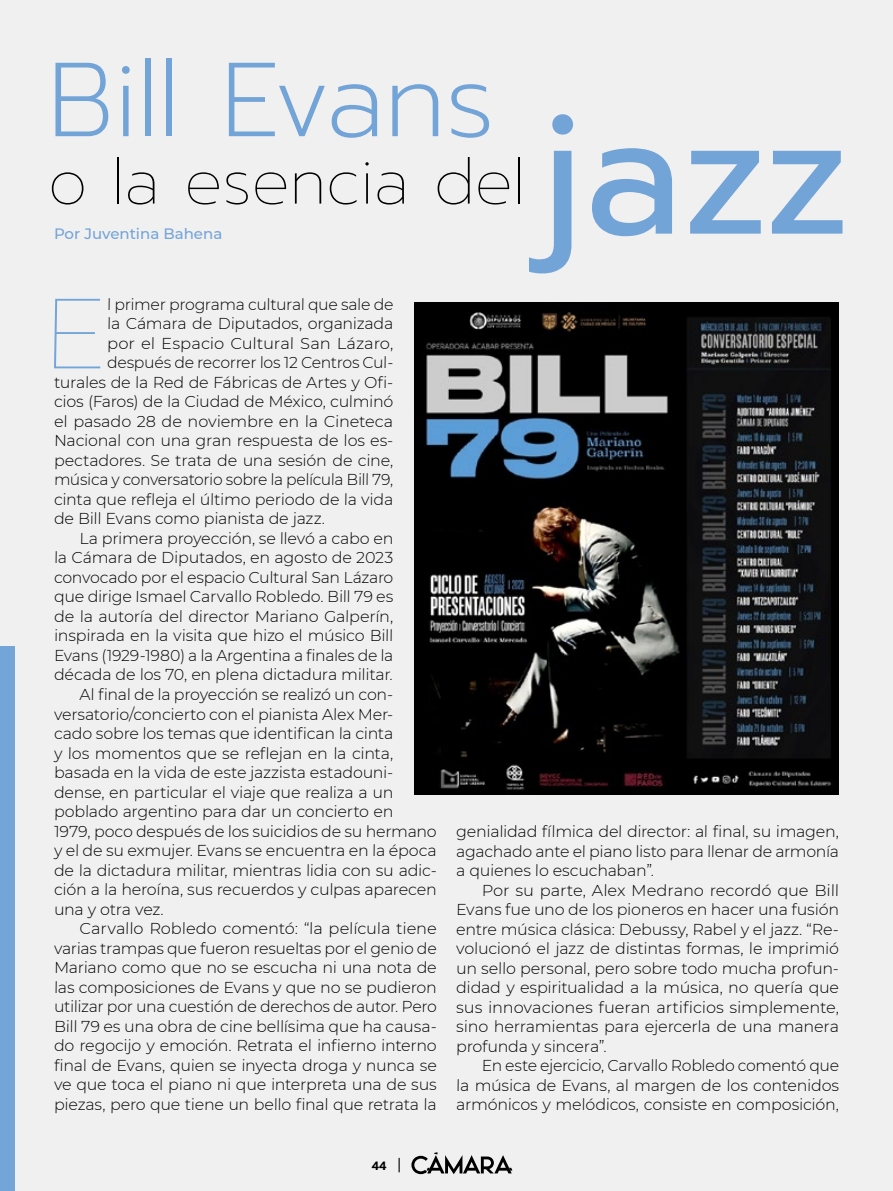
<style>
.page{position:relative;width:893px;height:1191px;background:#f1f0f0}
.page>*{position:absolute;margin:0;border:0;box-sizing:border-box;transform-origin:0 0}
.t1{font:172.5px "Prompt";color:#73a4d8}
.t2{font:200 105px "Prompt";color:#73a4d8}
.t3{font:100 99.3px "Montserrat";color:#74a5d9}
.t4{font:100 63px "Prompt";color:#000}
.t5{font:300 15.75px/19.5px "Montserrat";color:#000;text-align:justify}
.t6{font:500 15px "Montserrat";color:#73a4d8}
.t7{font:600 12px "Prompt";color:#000}
</style>
<div class="page">
<img style="left:415px;top:302px;width:424px;height:493px">
<div style="left:0;top:646px;width:14px;height:545px;background:#74a5d9"></div>
<svg style="left:399px;top:1157px;width:1px;height:15px"></svg>
<svg style="left:411px;top:1152px;width:101px;height:22px"></svg>
<h2 class="t2" style="left:48px;top:27px;width:449px">Bill Evans</h2>
<h3 class="t4" style="left:48px;top:139px;width:478px">o la esencia del</h3>
<p class="t6" style="left:54px;top:223px;width:170px">Por Juventina Bahena</p>
<h1 class="t1" style="left:541px;top:51px;width:311px">jazz</h1>
<h3 class="t3" style="left:41px;top:267px;width:70px">E</h3>
<p class="t5" style="left:107px;top:294px;width:288px">l primer programa cultural que sale de</p>
<p class="t5" style="left:107px;top:313px;width:288px">la Cámara de Diputados, organizada</p>
<p class="t5" style="left:107px;top:333px;width:288px">por el Espacio Cultural San Lázaro,</p>
<p class="t5" style="left:107px;top:352px;width:288px">después de recorrer los 12 Centros Cul-</p>
<p class="t5" style="left:54px;top:372px;width:341px">turales de la Red de Fábricas de Artes y Ofi-</p>
<p class="t5" style="left:54px;top:391px;width:341px">cios (Faros) de la Ciudad de México, culminó</p>
<p class="t5" style="left:54px;top:411px;width:341px">el pasado 28 de noviembre en la Cineteca</p>
<p class="t5" style="left:54px;top:430px;width:341px">Nacional con una gran respuesta de los es-</p>
<p class="t5" style="left:54px;top:450px;width:341px">pectadores. Se trata de una sesión de cine,</p>
<p class="t5" style="left:54px;top:469px;width:341px">música y conversatorio sobre la película Bill 79,</p>
<p class="t5" style="left:54px;top:489px;width:341px">cinta que refleja el último periodo de la vida</p>
<p class="t5" style="left:54px;top:508px;width:273px">de Bill Evans como pianista de jazz.</p>
<p class="t5" style="left:80px;top:528px;width:316px">La primera proyección, se llevó a cabo en</p>
<p class="t5" style="left:54px;top:547px;width:341px">la Cámara de Diputados, en agosto de 2023</p>
<p class="t5" style="left:54px;top:567px;width:341px">convocado por el espacio Cultural San Lázaro</p>
<p class="t5" style="left:54px;top:586px;width:341px">que dirige Ismael Carvallo Robledo. Bill 79 es</p>
<p class="t5" style="left:54px;top:606px;width:341px">de la autoría del director Mariano Galperín,</p>
<p class="t5" style="left:54px;top:625px;width:341px">inspirada en la visita que hizo el músico Bill</p>
<p class="t5" style="left:54px;top:645px;width:341px">Evans (1929-1980) a la Argentina a finales de la</p>
<p class="t5" style="left:54px;top:664px;width:341px">década de los 70, en plena dictadura militar.</p>
<p class="t5" style="left:80px;top:684px;width:316px">Al final de la proyección se realizó un con-</p>
<p class="t5" style="left:54px;top:703px;width:341px">versatorio/concierto con el pianista Alex Mer-</p>
<p class="t5" style="left:54px;top:723px;width:341px">cado sobre los temas que identifican la cinta</p>
<p class="t5" style="left:54px;top:742px;width:341px">y los momentos que se reflejan en la cinta,</p>
<p class="t5" style="left:54px;top:762px;width:341px">basada en la vida de este jazzista estadouni-</p>
<p class="t5" style="left:54px;top:781px;width:341px">dense, en particular el viaje que realiza a un</p>
<p class="t5" style="left:54px;top:801px;width:341px">poblado argentino para dar un concierto en</p>
<p class="t5" style="left:54px;top:820px;width:385px">1979, poco después de los suicidios de su hermano</p>
<p class="t5" style="left:54px;top:840px;width:384px">y el de su exmujer. Evans se encuentra en la época</p>
<p class="t5" style="left:54px;top:859px;width:385px">de la dictadura militar, mientras lidia con su adic-</p>
<p class="t5" style="left:54px;top:879px;width:385px">ción a la heroína, sus recuerdos y culpas aparecen</p>
<p class="t5" style="left:54px;top:898px;width:112px">una y otra vez.</p>
<p class="t5" style="left:80px;top:918px;width:359px">Carvallo Robledo comentó: “la película tiene</p>
<p class="t5" style="left:54px;top:937px;width:384px">varias trampas que fueron resueltas por el genio de</p>
<p class="t5" style="left:54px;top:957px;width:385px">Mariano como que no se escucha ni una nota de</p>
<p class="t5" style="left:54px;top:976px;width:385px">las composiciones de Evans y que no se pudieron</p>
<p class="t5" style="left:54px;top:996px;width:385px">utilizar por una cuestión de derechos de autor. Pero</p>
<p class="t5" style="left:54px;top:1015px;width:385px">Bill 79 es una obra de cine bellísima que ha causa-</p>
<p class="t5" style="left:54px;top:1035px;width:385px">do regocijo y emoción. Retrata el infierno interno</p>
<p class="t5" style="left:54px;top:1054px;width:385px">final de Evans, quien se inyecta droga y nunca se</p>
<p class="t5" style="left:54px;top:1074px;width:385px">ve que toca el piano ni que interpreta una de sus</p>
<p class="t5" style="left:54px;top:1093px;width:384px">piezas, pero que tiene un bello final que retrata la</p>
<p class="t7" style="left:372px;top:1157px;width:16px">44</p>
<p class="t5" style="left:456px;top:821px;width:385px">genialidad fílmica del director: al final, su imagen, agachado ante el piano listo para llenar de armonía a quienes lo escuchaban”.</p>
<p class="t5" style="left:456px;top:880px;width:385px;text-indent:26px">Por su parte, Alex Medrano recordó que Bill Evans fue uno de los pioneros en hacer una fusión entre música clásica: Debussy, Rabel y el jazz. “Re&shy;volucionó el jazz de distintas formas, le imprimió un sello personal, pero sobre todo mucha profun&shy;didad y espiritualidad a la música, no quería que sus innovaciones fueran artificios simplemente, sino herramientas para ejercerla de una manera profunda y sincera”.</p>
<p class="t5" style="left:456px;top:1055px;width:385px;text-indent:26px">En este ejercicio, Carvallo Robledo comentó que la música de Evans, al margen de los contenidos armónicos y melódicos, consiste en composición,</p>
</div>
